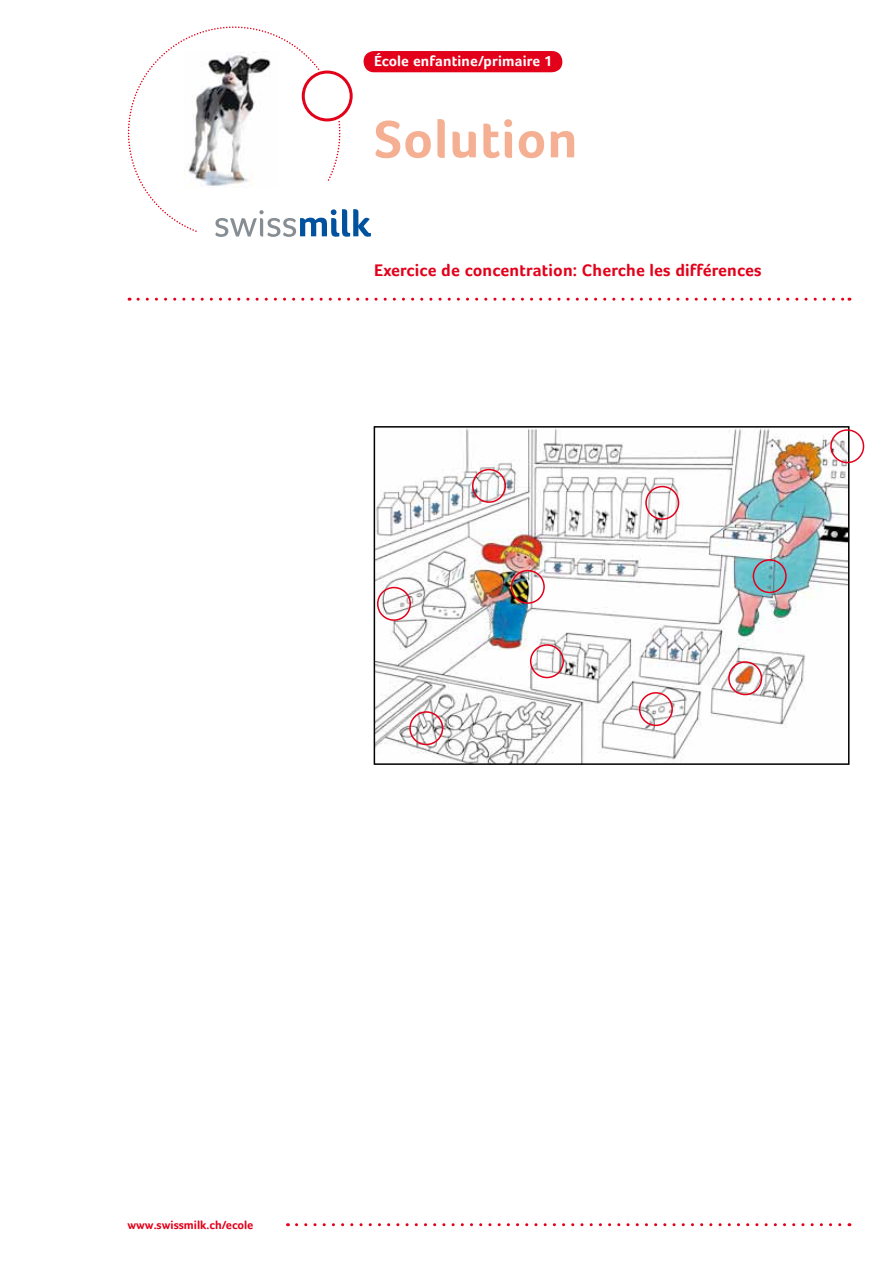
<style>
.page{position:relative;width:893px;height:1263px;background:#fff}
.page>*{position:absolute;margin:0;border:0;box-sizing:border-box;transform-origin:0 0}
.t1{font:700 54px "Foco";letter-spacing:.015em;color:#f5b093}
.t2{font:700 17.25px "Foco";letter-spacing:.01em;color:#e2001a}
.t3{font:700 15px "Foco";letter-spacing:.01em;color:#fff}
.t4{font:700 12px "Foco";color:#e2001a}
</style>
<div class="page">
<svg style="left:138px;top:298px;width:712px;height:3px"></svg>
<img style="left:377px;top:429px;width:469px;height:333px">
<div style="left:374px;top:426px;width:475px;height:339px;border:2px solid #000"></div>
<div style="left:472px;top:469px;width:34px;height:34px;border:2px solid #e2001a;border-radius:50%"></div>
<div style="left:377px;top:587px;width:34px;height:34px;border:2px solid #e2001a;border-radius:50%"></div>
<div style="left:409px;top:711px;width:34px;height:34px;border:2px solid #e2001a;border-radius:50%"></div>
<div style="left:530px;top:644px;width:34px;height:34px;border:2px solid #e2001a;border-radius:50%"></div>
<div style="left:511px;top:570px;width:34px;height:34px;border:2px solid #e2001a;border-radius:50%"></div>
<div style="left:753px;top:559px;width:34px;height:34px;border:2px solid #e2001a;border-radius:50%"></div>
<div style="left:830px;top:429px;width:34px;height:34px;border:2px solid #e2001a;border-radius:50%"></div>
<div style="left:728px;top:661px;width:34px;height:34px;border:2px solid #e2001a;border-radius:50%"></div>
<div style="left:639px;top:692px;width:34px;height:34px;border:2px solid #e2001a;border-radius:50%"></div>
<div style="left:645px;top:486px;width:34px;height:34px;border:2px solid #e2001a;border-radius:50%"></div>
<svg style="left:128px;top:26px;width:243px;height:211px"></svg>
<svg style="left:297px;top:1223px;width:553px;height:3px"></svg>
<div style="left:364px;top:51px;width:198px;height:21px;background:#e2001a;border-radius:11px"></div>
<p class="t3" style="left:374px;top:52px;width:180px">école enfantine/primaire 1</p>
<h1 class="t1" style="left:374px;top:107px;width:205px">Solution</h1>
<p class="t2" style="left:374px;top:260px;width:389px">Exercice de concentration: Cherche les différences</p>
<p class="t4" style="left:128px;top:1218px;width:127px">www.swissmilk.ch/ecole</p>
</div>
